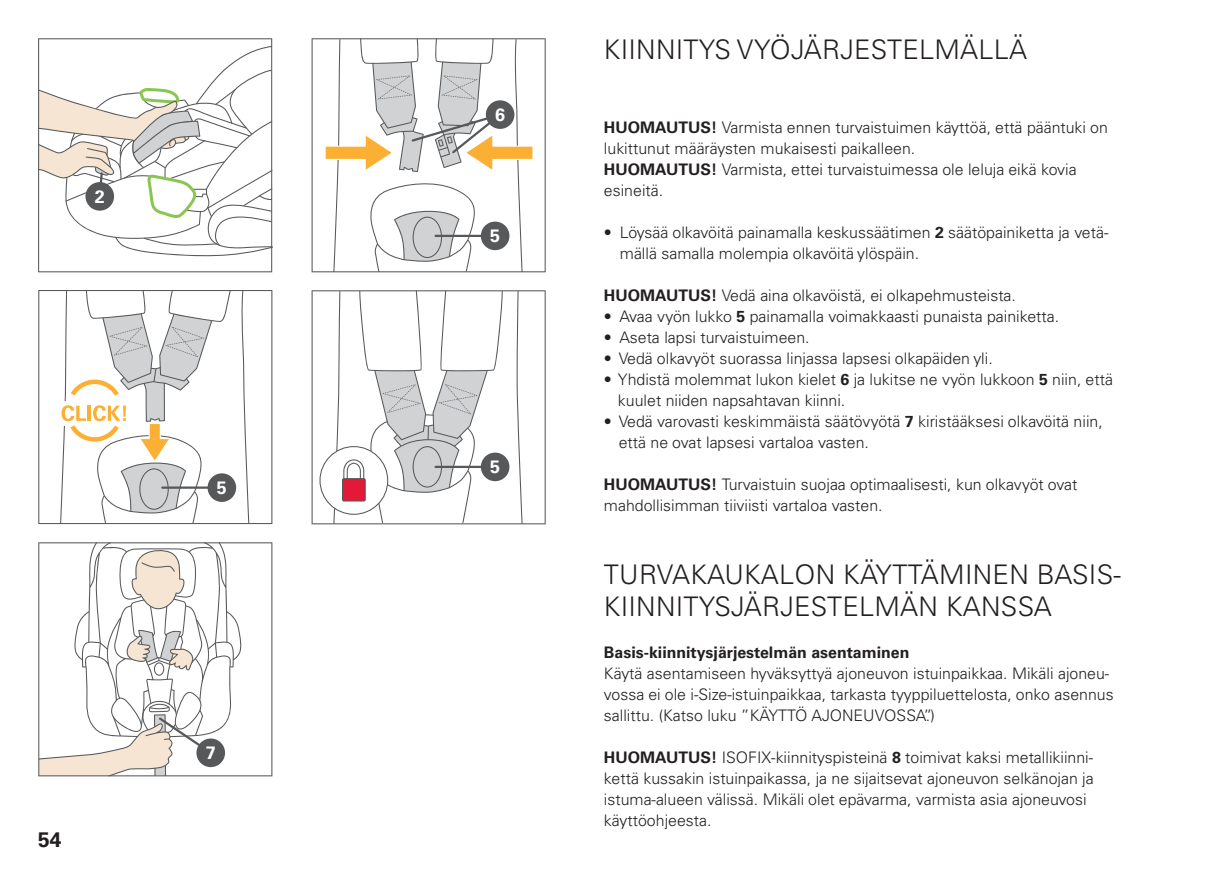
<style>
.page{position:relative;width:1208px;height:893px;background:#fff}
.page>*{position:absolute;margin:0;border:0;box-sizing:border-box;transform-origin:0 0}
.t1{font:300 27px/31.5px "Univers LT Pro 45";letter-spacing:.01em;color:#231f20}
.t2{font:700 21px "Univers LT Pro 65";color:#231f20}
.t3{font:700 18px "Univers LT Pro 65";color:#fff}
.t4{font:300 15.9px/21px "Univers LT Pro 45";color:#231f20}
.t5{font:700 15.9px "Univers LT Pro 65";color:#231f20}
.s1{font-family:"Univers LT Pro 65";font-weight:700}
</style>
<div class="page">
<svg style="left:38px;top:38px;width:234px;height:234px"></svg>
<svg style="left:38px;top:46px;width:234px;height:211px"></svg>
<div style="left:85px;top:182px;width:29px;height:29px;background:#57585a;border-radius:50%"></div>
<svg style="left:311px;top:290px;width:235px;height:234px"></svg>
<hr style="left:435px;top:466px;width:60px;height:2px;background:#57585a">
<div style="left:481px;top:453px;width:28px;height:28px;background:#57585a;border-radius:50%"></div>
<svg style="left:311px;top:38px;width:235px;height:234px"></svg>
<svg style="left:324px;top:38px;width:209px;height:234px"></svg>
<div style="left:486px;top:100px;width:28px;height:29px;background:#57585a;border-radius:50%"></div>
<svg style="left:38px;top:290px;width:234px;height:234px"></svg>
<hr style="left:162px;top:486px;width:60px;height:3px;background:#57585a">
<div style="left:207px;top:473px;width:29px;height:29px;background:#57585a;border-radius:50%"></div>
<svg style="left:243px;top:542px;width:29px;height:234px"></svg>
<svg style="left:38px;top:542px;width:205px;height:234px"></svg>
<div style="left:196px;top:738px;width:29px;height:29px;background:#57585a;border-radius:50%"></div>
<p class="t3" style="left:95px;top:184px;width:11px">2</p>
<h2 class="t2" style="left:38px;top:825px;width:25px">54</h2>
<p class="t3" style="left:217px;top:475px;width:11px">5</p>
<p class="t3" style="left:206px;top:740px;width:11px">7</p>
<p class="t3" style="left:495px;top:102px;width:11px">6</p>
<p class="t3" style="left:490px;top:223px;width:11px">5</p>
<p class="t3" style="left:490px;top:454px;width:11px">5</p>
<h1 class="t1" style="left:604px;top:34px;width:425px">KIINNITYS VYÖJÄRJESTELMÄLLÄ</h1>
<p class="t4" style="left:604px;top:117px;width:505px"><span class="s1">HUOMAUTUS!</span> Varmista ennen turvaistuimen käyttöä, että pääntuki on lukittunut määräysten mukaisesti paikalleen.<br><span class="s1">HUOMAUTUS!</span> Varmista, ettei turvaistuimessa ole leluja eikä kovia esineitä.</p>
<p class="t4" style="left:620px;top:222px;width:490px;text-indent:-16px">• Löysää olkavöitä painamalla keskussäätimen <span class="s1">2</span> säätöpainiketta ja vetä&shy;mällä samalla molempia olkavöitä ylöspäin.</p>
<p class="t4" style="left:604px;top:285px;width:413px"><span class="s1">HUOMAUTUS!</span> Vedä aina olkavöistä, ei olkapehmusteista.</p>
<p class="t4" style="left:604px;top:306px;width:457px">• Avaa vyön lukko <span class="s1">5</span> painamalla voimakkaasti punaista painiketta.</p>
<p class="t4" style="left:604px;top:327px;width:207px">• Aseta lapsi turvaistuimeen.</p>
<p class="t4" style="left:604px;top:348px;width:390px">• Vedä olkavyöt suorassa linjassa lapsesi olkapäiden yli.</p>
<p class="t4" style="left:618px;top:369px;width:496px;text-indent:-14px">• Yhdistä molemmat lukon kielet <span class="s1">6</span> ja lukitse ne vyön lukkoon <span class="s1">5</span> niin, että kuulet niiden napsahtavan kiinni.</p>
<p class="t4" style="left:618px;top:411px;width:485px;text-indent:-15px">• Vedä varovasti keskimmäistä säätövyötä <span class="s1">7</span> kiristääksesi olkavöitä niin, että ne ovat lapsesi vartaloa vasten.</p>
<p class="t4" style="left:604px;top:474px;width:475px"><span class="s1">HUOMAUTUS!</span> Turvaistuin suojaa optimaalisesti, kun olkavyöt ovat mahdollisimman tiiviisti vartaloa vasten.</p>
<h1 class="t1" style="left:604px;top:559px;width:518px">TURVAKAUKALON KÄYTTÄMINEN BASIS-<br>KIINNITYSJÄRJESTELMÄN KANSSA</h1>
<p class="t5" style="left:604px;top:641px;width:307px">Basis-kiinnitysjärjestelmän asentaminen</p>
<p class="t4" style="left:604px;top:663px;width:511px">Käytä asentamiseen hyväksyttyä ajoneuvon istuinpaikkaa. Mikäli ajoneu&shy;vossa ei ole i-Size-istuinpaikkaa, tarkasta tyyppiluettelosta, onko asennus sallittu. (Katso luku ”KÄYTTÖ AJONEUVOSSA”.)</p>
<p class="t4" style="left:604px;top:747px;width:491px"><span class="s1">HUOMAUTUS!</span> ISOFIX-kiinnityspisteinä <span class="s1">8</span> toimivat kaksi metallikiinni&shy;kettä kussakin istuinpaikassa, ja ne sijaitsevat ajoneuvon selkänojan ja istuma-alueen välissä. Mikäli olet epävarma, varmista asia ajoneuvosi käyttöohjeesta.</p>
</div>
